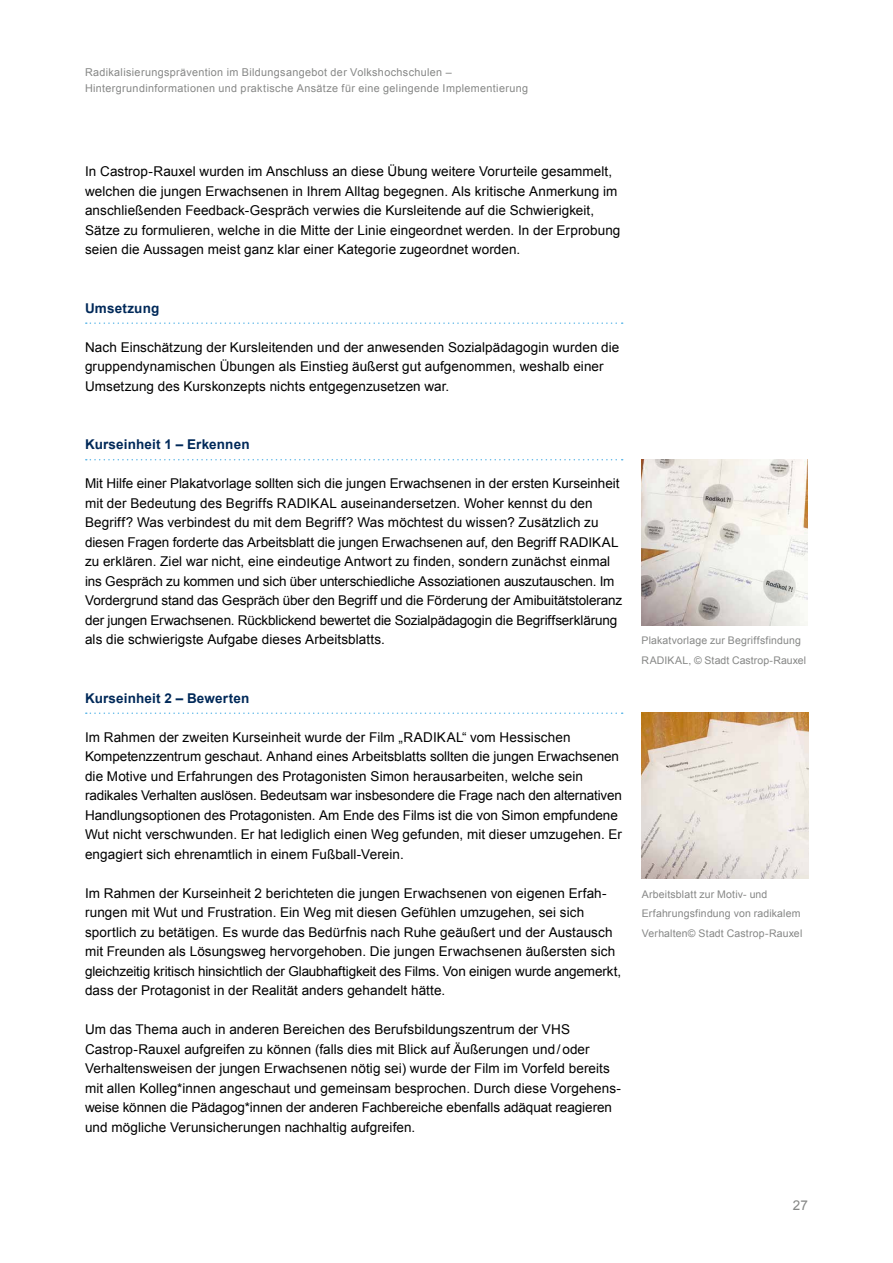
<style>
.page{position:relative;width:893px;height:1263px;background:#fff}
.page>*{position:absolute;margin:0;border:0;box-sizing:border-box;transform-origin:0 0}
.t1{font:13.5px/19.5px "Arial";letter-spacing:.005em;color:#000}
.t2{font:700 13.5px "Arial";letter-spacing:.01em;color:#002959}
.t3{font:13.5px "Arial";color:#868786}
.t4{font:10.8px/16.5px "Arial";letter-spacing:.035em;color:#868786}
.t5{font:10.5px/19.5px "Arial";letter-spacing:.015em;color:#868786}
</style>
<div class="page">
<svg style="left:86px;top:322px;width:537px;height:2px"></svg>
<svg style="left:86px;top:459px;width:537px;height:1px"></svg>
<svg style="left:86px;top:712px;width:537px;height:2px"></svg>
<img style="left:642px;top:459px;width:166px;height:166px">
<img style="left:642px;top:712px;width:166px;height:167px">
<p class="t4" style="left:85px;top:64px;width:445px">Radikalisierungsprävention im Bildungsangebot der Volkshochschulen –<br>Hintergrundinformationen und praktische Ansätze für eine gelingende Implementierung</p>
<p class="t1" style="left:85px;top:162px;width:537px">In Castrop-Rauxel wurden im Anschluss an diese Übung weitere Vorurteile gesammelt, welchen die jungen Erwachsenen in Ihrem Alltag begegnen. Als kritische Anmerkung im anschließenden Feedback-Gespräch verwies die Kursleitende auf die Schwierigkeit, Sätze zu formulieren, welche in die Mitte der Linie eingeordnet werden. In der Erprobung seien die Aussagen meist ganz klar einer Kategorie zugeordnet worden.</p>
<p class="t2" style="left:85px;top:299px;width:76px">Umsetzung</p>
<p class="t1" style="left:85px;top:337px;width:536px">Nach Einschätzung der Kursleitenden und der anwesenden Sozialpädagogin wurden die gruppendynamischen Übungen als Einstieg äußerst gut aufgenommen, weshalb einer<br>Umsetzung des Kurskonzepts nichts entgegenzusetzen war.</p>
<p class="t2" style="left:85px;top:435px;width:166px">Kurseinheit 1 – Erkennen</p>
<p class="t1" style="left:85px;top:474px;width:539px">Mit Hilfe einer Plakatvorlage sollten sich die jungen Erwachsenen in der ersten Kurseinheit mit der Bedeutung des Begriffs RADIKAL auseinandersetzen. Woher kennst du den Begriff? Was verbindest du mit dem Begriff? Was möchtest du wissen? Zusätzlich zu diesen Fragen forderte das Arbeitsblatt die jungen Erwachsenen auf, den Begriff RADIKAL zu erklären. Ziel war nicht, eine eindeutige Antwort zu finden, sondern zunächst einmal ins Gespräch zu kommen und sich über unterschiedliche Assoziationen auszutauschen. Im Vordergrund stand das Gespräch über den Begriff und die Förderung der Amibuitätstoleranz der jungen Erwachsenen. Rückblickend bewertet die Sozialpädagogin die Begriffserklärung als die schwierigste Aufgabe dieses Arbeitsblatts.</p>
<p class="t2" style="left:85px;top:689px;width:166px">Kurseinheit 2 – Bewerten</p>
<p class="t1" style="left:85px;top:727px;width:538px">Im Rahmen der zweiten Kurseinheit wurde der Film „RADIKAL“ vom Hessischen Kompetenzzentrum geschaut. Anhand eines Arbeitsblatts sollten die jungen Erwachsenen die Motive und Erfahrungen des Protagonisten Simon herausarbeiten, welche sein radikales Verhalten auslösen. Bedeutsam war insbesondere die Frage nach den alternativen Handlungsoptionen des Protagonisten. Am Ende des Films ist die von Simon empfundene Wut nicht verschwunden. Er hat lediglich einen Weg gefunden, mit dieser umzugehen. Er engagiert sich ehrenamtlich in einem Fußball-Verein.</p>
<p class="t1" style="left:85px;top:883px;width:538px">Im Rahmen der Kurseinheit 2 berichteten die jungen Erwachsenen von eigenen Erfah&shy;rungen mit Wut und Frustration. Ein Weg mit diesen Gefühlen umzugehen, sei sich sportlich zu betätigen. Es wurde das Bedürfnis nach Ruhe geäußert und der Austausch mit Freunden als Lösungsweg hervorgehoben. Die jungen Erwachsenen äußersten sich gleichzeitig kritisch hinsichtlich der Glaubhaftigkeit des Films. Von einigen wurde angemerkt, dass der Protagonist in der Realität anders gehandelt hätte.</p>
<p class="t1" style="left:85px;top:1020px;width:537px">Um das Thema auch in anderen Bereichen des Berufsbildungszentrum der VHS Castrop-Rauxel aufgreifen zu können (falls dies mit Blick auf Äußerungen und/oder Verhaltensweisen der jungen Erwachsenen nötig sei) wurde der Film im Vorfeld bereits mit allen Kolleg*innen angeschaut und gemeinsam besprochen. Durch diese Vorgehens&shy;weise können die Pädagog*innen der anderen Fachbereiche ebenfalls adäquat reagieren und mögliche Verunsicherungen nachhaltig aufgreifen.</p>
<p class="t5" style="left:642px;top:631px;width:166px">Plakatvorlage zur Begriffsfindung<br>RADIKAL, © Stadt Castrop-Rauxel</p>
<p class="t5" style="left:642px;top:884px;width:162px">Arbeitsblatt zur Motiv- und<br>Erfahrungsfindung von radikalem<br>Verhalten© Stadt Castrop-Rauxel</p>
<p class="t3" style="left:793px;top:1196px;width:17px">27</p>
</div>
